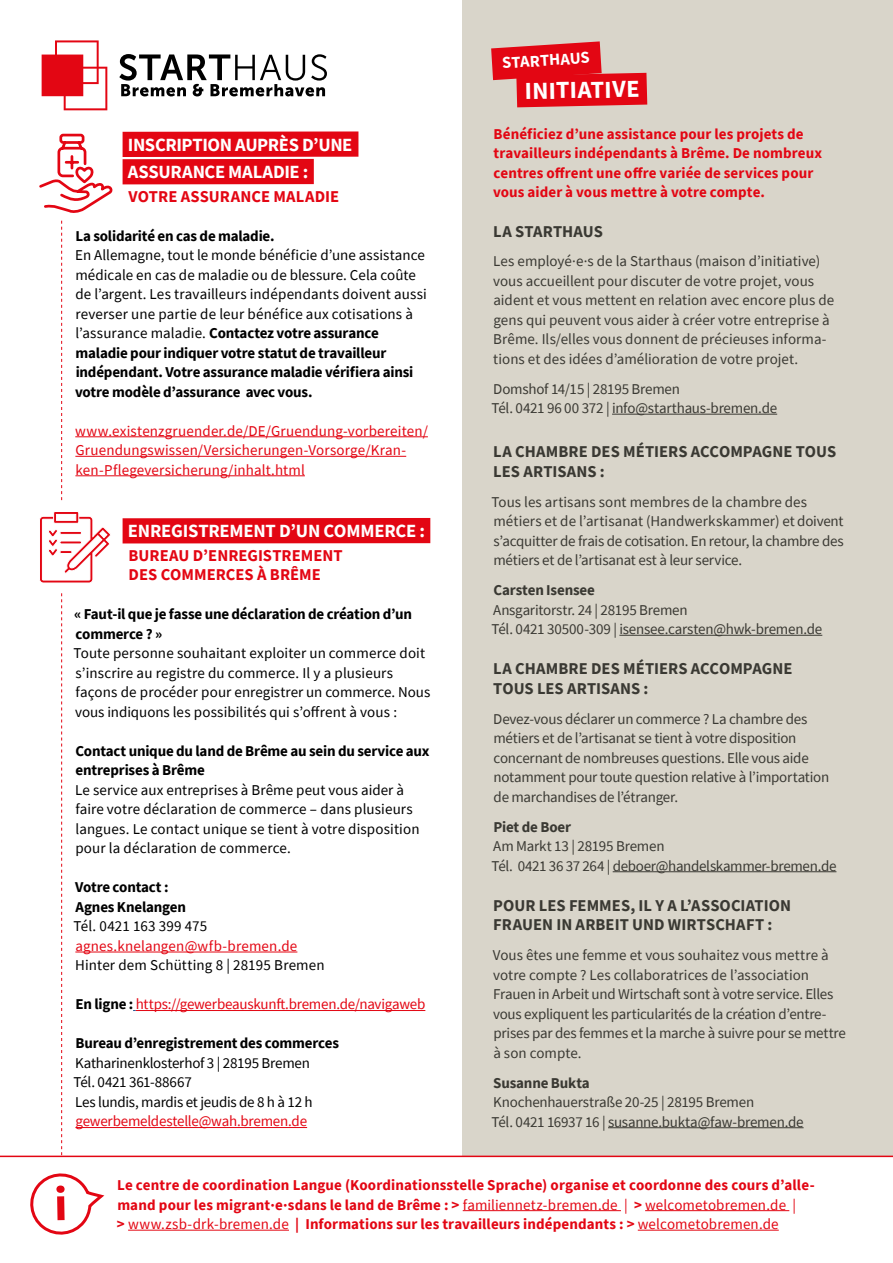
<style>
.page{position:relative;width:893px;height:1263px;background:#fff}
.page>*{position:absolute;margin:0;border:0;box-sizing:border-box;transform-origin:0 0}
.t1{font:700 24.45px "Source Sans Pro";color:#fff}
.t2{font:700 18.6px/27px "Source Sans Pro";letter-spacing:-.015em;color:#fff}
.t3{font:700 16.5px/19.5px "Source Sans Pro";color:#3a3933}
.t4{font:700 16.5px/19.5px "Source Sans Pro";letter-spacing:.005em;color:#e30613}
.t5{font:700 16.5px "Source Sans Pro";color:#fff}
.t6{font:15px/19.5px "Source Sans Pro";letter-spacing:-.01em;color:#3a3933}
.t7{font:15px/19.5px "Source Sans Pro";letter-spacing:.005em;color:#000}
.t8{font:700 15px/19.5px "Source Sans Pro";letter-spacing:.005em;color:#e30613}
.t9{font:700 15px/19.5px "Source Sans Pro";letter-spacing:-.015em;color:#000}
.t10{font:15px/19.5px "Source Sans Pro";letter-spacing:.01em;color:#e30613}
.t11{font:15px "Source Sans Pro";letter-spacing:-.015em;color:#e30613}
.t12{font:15px/19.5px "Source Sans Pro";letter-spacing:-.015em;color:#000}
.t13{font:700 15px "Source Sans Pro";letter-spacing:-.01em;color:#3a3933}
.s1{font-weight:700}
.s2{font-weight:700;color:#000}
.s3{font-weight:400}
</style>
<div class="page">
<div style="left:462px;top:0;width:431px;height:1156px;background:#d9d5ca"></div>
<div style="left:123px;top:518px;width:307px;height:25px;background:#e30613"></div>
<svg style="left:0;top:1155px;width:893px;height:76px"></svg>
<svg style="left:24px;top:1167px;width:84px;height:68px"></svg>
<svg style="left:37px;top:133px;width:76px;height:1028px"></svg>
<div style="left:123px;top:131px;width:235px;height:26px;background:#e30613"></div>
<div style="left:123px;top:159px;width:191px;height:25px;background:#e30613"></div>
<svg style="left:491px;top:41px;width:156px;height:66px"></svg>
<hr style="left:75px;top:436px;width:353px;height:1px;background:#e30613">
<hr style="left:75px;top:456px;width:331px;height:1px;background:#e30613">
<hr style="left:75px;top:475px;width:230px;height:1px;background:#e30613">
<hr style="left:75px;top:952px;width:222px;height:1px;background:#e30613">
<hr style="left:136px;top:1010px;width:289px;height:1px;background:#e30613">
<hr style="left:75px;top:1127px;width:232px;height:1px;background:#e30613">
<hr style="left:612px;top:414px;width:165px;height:1px;background:#3a3933">
<hr style="left:619px;top:635px;width:203px;height:1px;background:#3a3933">
<hr style="left:608px;top:1127px;width:196px;height:1px;background:#3a3933">
<hr style="left:613px;top:871px;width:223px;height:1px;background:#3a3933">
<hr style="left:463px;top:1210px;width:158px;height:1px;background:#e30613">
<hr style="left:645px;top:1210px;width:144px;height:1px;background:#e30613">
<hr style="left:128px;top:1230px;width:161px;height:1px;background:#e30613">
<hr style="left:638px;top:1230px;width:141px;height:1px;background:#e30613">
<svg style="left:42px;top:40px;width:65px;height:70px"></svg>
<svg style="left:119px;top:54px;width:208px;height:42px"></svg>
<p class="t5" style="left:502px;top:51px;width:89px;rotate:-3deg">STARTHAUS</p>
<p class="t2" style="left:128px;top:131px;width:226px">INSCRIPTION AUPRÈS D’UNE<br>ASSURANCE MALADIE :</p>
<p class="t4" style="left:129px;top:187px;width:212px">VOTRE ASSURANCE MALADIE</p>
<p class="t9" style="left:75px;top:226px;width:201px">La solidarité en cas de maladie.</p>
<p class="t7" style="left:75px;top:245px;width:353px">En Allemagne, tout le monde bénéficie d’une assistance médicale en cas de maladie ou de blessure. Cela coûte de l’argent. Les travailleurs indépendants doivent aussi reverser une partie de leur bénéfice aux cotisations à l’assurance maladie. <span class="s1">Contactez votre assurance maladie pour indiquer votre statut de travailleur indépendant. Votre assurance maladie vérifiera ainsi votre modèle d’assurance avec vous.</span></p>
<p class="t10" style="left:75px;top:421px;width:354px">www.existenzgruender.de/DE/Gruendung-vorbereiten/<br>Gruendungswissen/Versicherungen-Vorsorge/Kran&shy;ken-Pflegeversicherung/inhalt.html</p>
<p class="t2" style="left:128px;top:517px;width:299px">ENREGISTREMENT D’UN COMMERCE :</p>
<p class="t4" style="left:129px;top:545px;width:215px">BUREAU D’ENREGISTREMENT<br>DES COMMERCES À BRÊME</p>
<p class="t9" style="left:74px;top:604px;width:339px">« Faut-il que je fasse une déclaration de création d’un commerce ? »</p>
<p class="t7" style="left:74px;top:643px;width:358px">Toute personne souhaitant exploiter un commerce doit s’inscrire au registre du commerce. Il y a plusieurs façons de procéder pour enregistrer un commerce. Nous vous indiquons les possibilités qui s’offrent à vous :</p>
<p class="t9" style="left:75px;top:741px;width:356px">Contact unique du land de Brême au sein du service aux entreprises à Brême</p>
<p class="t7" style="left:75px;top:780px;width:346px">Le service aux entreprises à Brême peut vous aider à faire votre déclaration de commerce – dans plusieurs langues. Le contact unique se tient à votre disposition pour la déclaration de commerce.</p>
<p class="t9" style="left:75px;top:877px;width:112px">Votre contact :<br>Agnes Knelangen</p>
<p class="t7" style="left:74px;top:916px;width:135px">Tél. 0421 163 399 475</p>
<p class="t10" style="left:75px;top:936px;width:223px">agnes.knelangen@wfb-bremen.de</p>
<p class="t7" style="left:75px;top:955px;width:251px">Hinter dem Schütting 8 | 28195 Bremen</p>
<p class="t11" style="left:75px;top:995px;width:351px"><span class="s2">En ligne :</span> https://gewerbeauskunft.bremen.de/navigaweb</p>
<p class="t9" style="left:75px;top:1033px;width:265px">Bureau d’enregistrement des commerces</p>
<p class="t12" style="left:74px;top:1053px;width:241px">Katharinenklosterhof 3 | 28195 Bremen<br>Tél. 0421 361-88667<br>Les lundis, mardis et jeudis de 8 h à 12 h</p>
<p class="t11" style="left:75px;top:1112px;width:233px">gewerbemeldestelle@wah.bremen.de</p>
<h1 class="t1" style="left:525px;top:74px;width:116px;rotate:-1deg">INITIATIVE</h1>
<p class="t8" style="left:493px;top:124px;width:330px">Bénéficiez d’une assistance pour les projets de travailleurs indépendants à Brême. De nombreux centres offrent une offre variée de services pour vous aider à vous mettre à votre compte.</p>
<p class="t3" style="left:493px;top:222px;width:111px">LA STARTHAUS</p>
<p class="t6" style="left:493px;top:251px;width:343px">Les employé·e·s de la Starthaus (maison d’initiative) vous accueillent pour discuter de votre projet, vous aident et vous mettent en relation avec encore plus de gens qui peuvent vous aider à créer votre entreprise à Brême. Ils/elles vous donnent de précieuses informa&shy;tions et des idées d’amélioration de votre projet.</p>
<p class="t6" style="left:492px;top:379px;width:287px">Domshof 14/15 | 28195 Bremen<br>Tél. 0421 96 00 372 | info@starthaus-bremen.de</p>
<p class="t3" style="left:493px;top:442px;width:344px">LA CHAMBRE DES MÉTIERS ACCOMPAGNE TOUS<br>LES ARTISANS :</p>
<p class="t6" style="left:492px;top:492px;width:354px">Tous les artisans sont membres de la chambre des métiers et de l’artisanat (Handwerkskammer) et doivent s’acquitter de frais de cotisation. En retour, la chambre des métiers et de l’artisanat est à leur service.</p>
<p class="t13" style="left:493px;top:580px;width:103px">Carsten Isensee</p>
<p class="t6" style="left:492px;top:600px;width:332px">Ansgaritorstr. 24 | 28195 Bremen<br>Tél. 0421 30500-309 | isensee.carsten@hwk-bremen.de</p>
<p class="t3" style="left:493px;top:659px;width:301px">LA CHAMBRE DES MÉTIERS ACCOMPAGNE<br>TOUS LES ARTISANS :</p>
<p class="t6" style="left:493px;top:709px;width:337px">Devez-vous déclarer un commerce ? La chambre des métiers et de l’artisanat se tient à votre disposition concernant de nombreuses questions. Elle vous aide notamment pour toute question relative à l’importation de marchandises de l’étranger.</p>
<p class="t13" style="left:493px;top:816px;width:79px">Piet de Boer</p>
<p class="t6" style="left:492px;top:836px;width:346px">Am Markt 13 | 28195 Bremen<br>Tél. 0421 36 37 264 | deboer@handelskammer-bremen.de</p>
<p class="t3" style="left:493px;top:895px;width:299px">POUR LES FEMMES, IL Y A L’ASSOCIATION<br>FRAUEN IN ARBEIT UND WIRTSCHAFT :</p>
<p class="t6" style="left:493px;top:945px;width:355px">Vous êtes une femme et vous souhaitez vous mettre à votre compte ? Les collaboratrices de l’association Frauen in Arbeit und Wirtschaft sont à votre service. Elles vous expliquent les particularités de la création d’entre&shy;prises par des femmes et la marche à suivre pour se mettre à son compte.</p>
<p class="t13" style="left:493px;top:1072px;width:98px">Susanne Bukta</p>
<p class="t6" style="left:492px;top:1092px;width:313px">Knochenhauerstraße 20-25 | 28195 Bremen<br>Tél. 0421 16937 16 | susanne.bukta@faw-bremen.de</p>
<p class="t8" style="left:117px;top:1175px;width:699px">Le centre de coordination Langue (Koordinationsstelle Sprache) organise et coordonne des cours d’alle&shy;mand pour les migrant·e·sdans le land de Brême : &gt; <span class="s3">familiennetz-bremen.de |</span> &gt; <span class="s3">welcometobremen.de |<br></span>&gt; <span class="s3">www.zsb-drk-bremen.de</span> | Informations sur les travailleurs indépendants : &gt; <span class="s3">welcometobremen.de</span></p>
</div>
